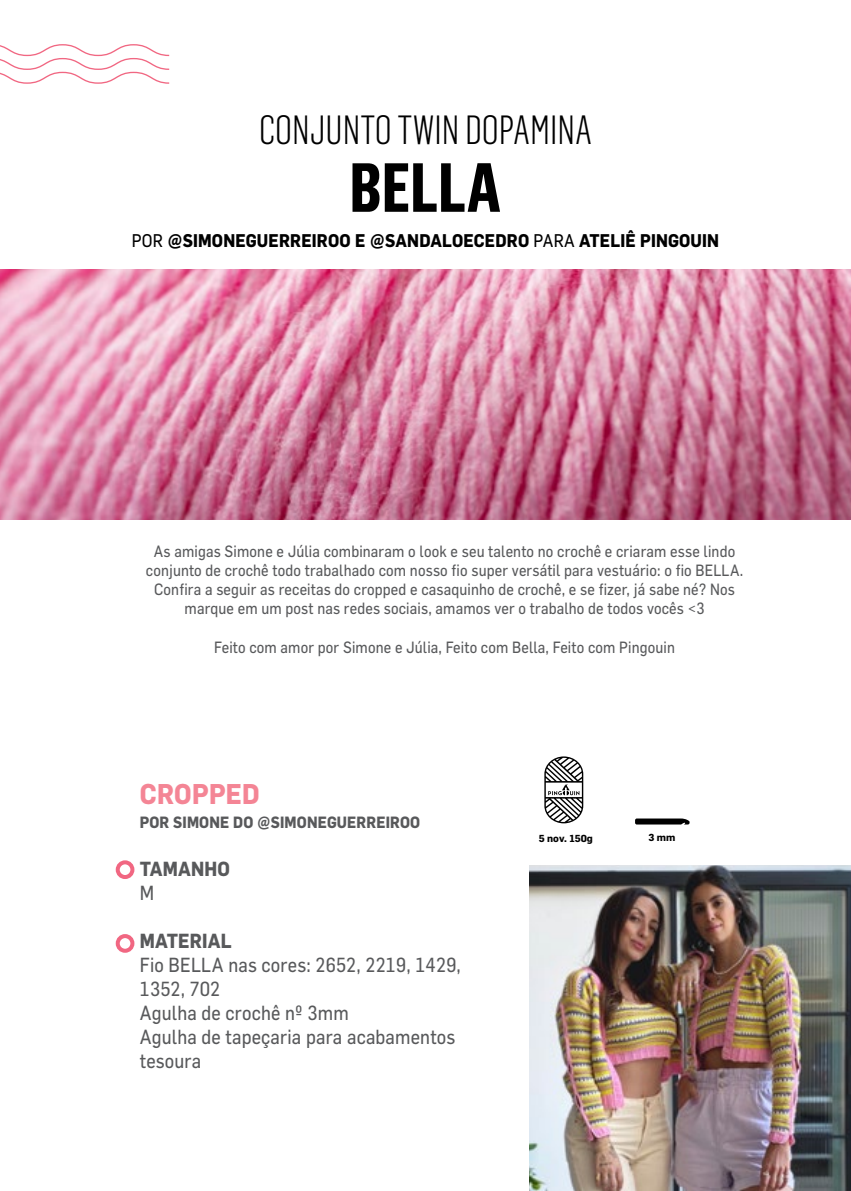
<style>
.page{position:relative;width:851px;height:1191px;background:#fff}
.page>*{position:absolute;margin:0;border:0;box-sizing:border-box;transform-origin:0 0}
.t1{font:700 68px "Flama Cond";color:#000}
.t2{font:300 40px "Flama Cond";color:#000}
.t3{font:700 28px "Flama";letter-spacing:.01em;color:#f48595;scale:.9 1}
.t4{font:20px/24px "Flama";letter-spacing:.01em;color:#58595b;scale:.9 1}
.t5{font:700 20px "Flama";letter-spacing:.01em;color:#58595b;scale:.9 1}
.t6{font:700 18px "Flama";letter-spacing:.01em;color:#000;scale:.9 1}
.t7{font:16px/19.2px "Flama";letter-spacing:.01em;color:#58595b;text-align:center;scale:.9 1}
.t8{font:700 16px "Flama";letter-spacing:.01em;color:#58595b;scale:.9 1}
.t9{font:700 10px "Flama";color:#000}
.s1{font-weight:400}
</style>
<div class="page">
<img style="left:0;top:270px;width:850px;height:249px">
<svg style="left:0;top:44px;width:169px;height:40px"></svg>
<div style="left:116px;top:860px;width:18px;height:19px;border:4px solid #f16782;border-radius:50%"></div>
<div style="left:116px;top:934px;width:18px;height:18px;border:4px solid #f16782;border-radius:50%"></div>
<svg style="left:544px;top:756px;width:39px;height:67px"></svg>
<svg style="left:635px;top:818px;width:54px;height:6px"></svg>
<img style="left:529px;top:865px;width:321px;height:326px">
<h2 class="t2" style="left:259px;top:99px;width:334px">CONJUNTO TWIN DOPAMINA</h2>
<h1 class="t1" style="left:349px;top:137px;width:153px">BELLA</h1>
<p class="t6" style="left:132px;top:230px;width:654px"><span class="s1">POR</span> @SIMONEGUERREIROO E @SANDALOECEDRO <span class="s1">PARA</span> ATELIÊ PINGOUIN</p>
<p class="t7" style="left:146px;top:541px;width:665px">As amigas Simone e Júlia combinaram o look e seu talento no crochê e criaram esse lindo conjunto de crochê todo trabalhado com nosso fio super versátil para vestuário: o fio BELLA.<br>Confira a seguir as receitas do cropped e casaquinho de crochê, e se fizer, já sabe né? Nos marque em um post nas redes sociais, amamos ver o trabalho de todos vocês &lt;3</p>
<p class="t7" style="left:214px;top:637px;width:513px">Feito com amor por Simone e Júlia, Feito com Bella, Feito com Pingouin</p>
<h3 class="t3" style="left:140px;top:777px;width:135px">CROPPED</h3>
<p class="t8" style="left:140px;top:812px;width:313px">POR SIMONE DO @SIMONEGUERREIROO</p>
<p class="t5" style="left:140px;top:857px;width:102px">TAMANHO</p>
<p class="t4" style="left:140px;top:880px;width:17px">M</p>
<p class="t5" style="left:140px;top:929px;width:104px">MATERIAL</p>
<p class="t4" style="left:140px;top:952px;width:358px">Fio BELLA nas cores: 2652, 2219, 1429,<br>1352, 702<br>Agulha de crochê nº 3mm<br>Agulha de tapeçaria para acabamentos tesoura</p>
<p class="t9" style="left:538px;top:832px;width:56px">5 nov. 150g</p>
<p class="t9" style="left:648px;top:831px;width:28px">3 mm</p>
</div>
